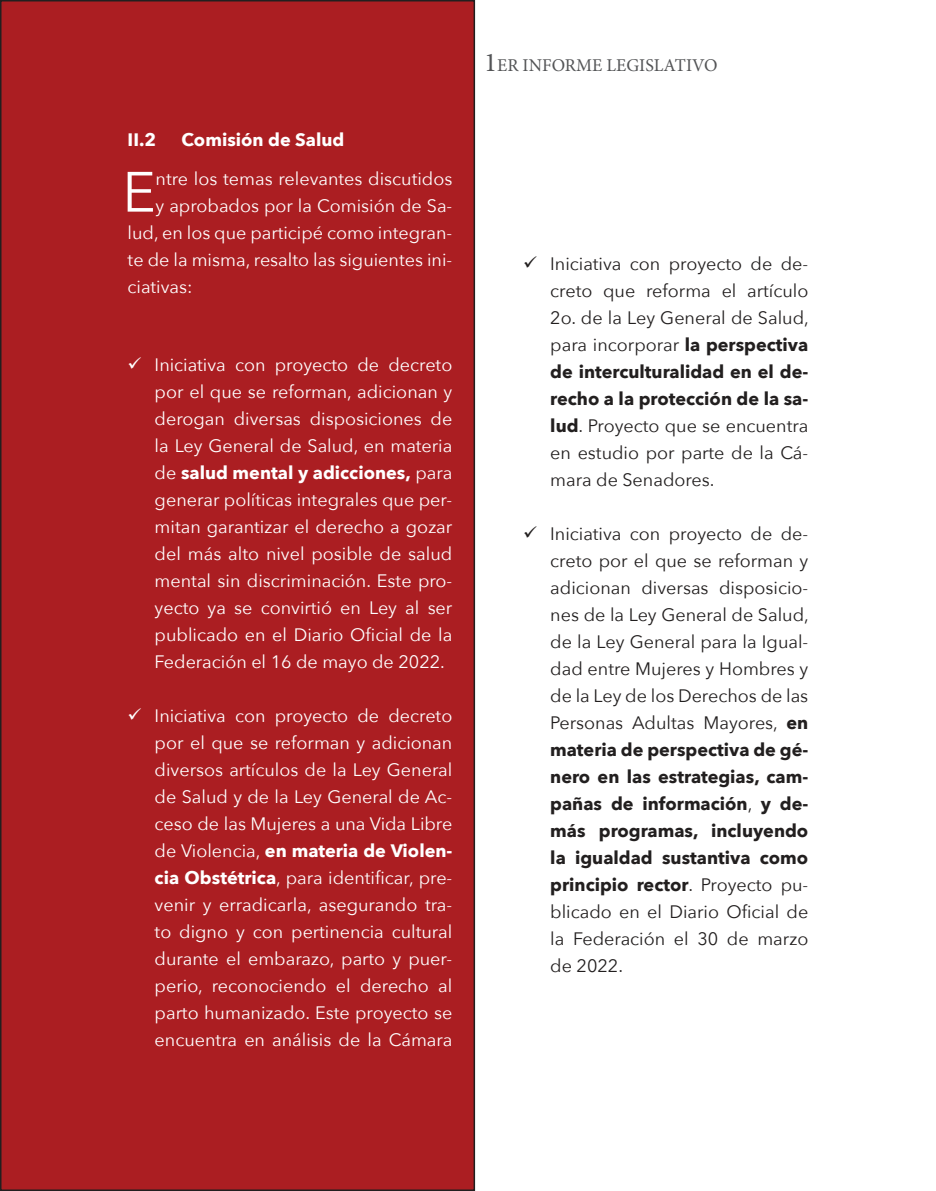
<style>
.page{position:relative;width:936px;height:1191px;background:#fff}
.page>*{position:absolute;margin:0;border:0;box-sizing:border-box;transform-origin:0 0}
.t1{font:56.1px "Avenir Next";color:#fff}
.t2{font:18px/27px "Avenir Next";color:#fff;text-align:justify}
.t3{font:18px/27px "Avenir Next";color:#221f1f;text-align:justify}
.t4{font:18px "Minion Pro";color:#535456}
.t5{font:700 18px "Avenir Next";color:#fff}
.s1{font-weight:700}
.s2{font-size:27px}
</style>
<div class="page">
<div style="left:1px;top:1px;width:473px;height:1189px;background:#ab1e22"></div>
<p class="t5" style="left:128px;top:129px;width:30px">II.2</p>
<p class="t5" style="left:182px;top:129px;width:164px">Comisión de Salud</p>
<h1 class="t1" style="left:122px;top:161px;width:35px">E</h1>
<p class="t2" style="left:156px;top:165px;width:298px">ntre los temas relevantes discutidos</p>
<p class="t2" style="left:156px;top:192px;width:298px">y aprobados por la Comisión de Sa-</p>
<p class="t2" style="left:128px;top:219px;width:326px">lud, en los que participé como integran-</p>
<p class="t2" style="left:128px;top:246px;width:326px">te de la misma, resalto las siguientes ini-</p>
<p class="t2" style="left:128px;top:273px;width:66px">ciativas:</p>
<p class="t2" style="left:155px;top:351px;width:299px;text-indent:-27px">✓ Iniciativa con proyecto de decreto por el que se reforman, adicionan y derogan diversas disposiciones de la Ley General de Salud, en materia de <span class="s1">salud mental y adicciones,</span> para generar políticas integrales que per&shy;mitan garantizar el derecho a gozar del más alto nivel posible de salud mental sin discriminación. Este pro&shy;yecto ya se convirtió en Ley al ser publicado en el Diario Oficial de la Federación el 16 de mayo de 2022.</p>
<p class="t2" style="left:155px;top:702px;width:299px;text-indent:-27px">✓ Iniciativa con proyecto de decreto por el que se reforman y adicionan diversos artículos de la Ley General de Salud y de la Ley General de Ac&shy;ceso de las Mujeres a una Vida Libre de Violencia, <span class="s1">en materia de Violen&shy;cia Obstétrica</span>, para identificar, pre&shy;venir y erradicarla, asegurando tra&shy;to digno y con pertinencia cultural durante el embarazo, parto y puer&shy;perio, reconociendo el derecho al parto humanizado. Este proyecto se encuentra en análisis de la Cámara</p>
<p class="t4" style="left:484px;top:54px;width:235px"><span class="s2">1</span>ER INFORME LEGISLATIVO</p>
<p class="t3" style="left:550px;top:250px;width:260px;text-indent:-27px">✓ Iniciativa con proyecto de de&shy;creto que reforma el artículo 2o. de la Ley General de Salud, para incorporar <span class="s1">la perspectiva de interculturalidad en el de&shy;recho a la protección de la sa&shy;lud</span>. Proyecto que se encuentra en estudio por parte de la Cá&shy;mara de Senadores.</p>
<p class="t3" style="left:550px;top:520px;width:260px;text-indent:-27px">✓ Iniciativa con proyecto de de&shy;creto por el que se reforman y adicionan diversas disposicio&shy;nes de la Ley General de Salud, de la Ley General para la Igual&shy;dad entre Mujeres y Hombres y de la Ley de los Derechos de las Personas Adultas Mayores, <span class="s1">en materia de perspectiva de gé&shy;nero en las estrategias, cam&shy;pañas de información</span>, <span class="s1">y de&shy;más programas, incluyendo la igualdad sustantiva como principio rector</span>. Proyecto pu&shy;blicado en el Diario Oficial de la Federación el 30 de marzo de 2022.</p>
</div>
